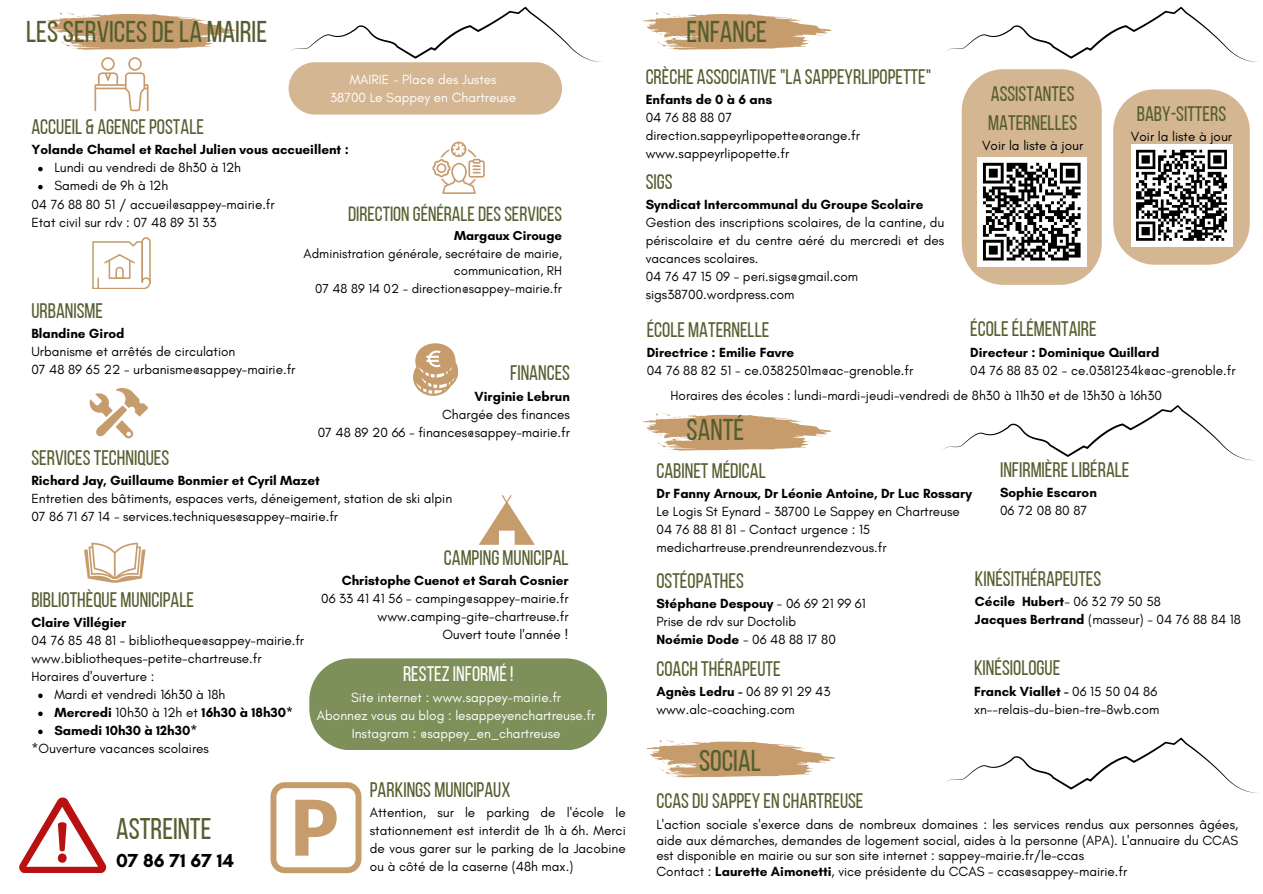
<style>
.page{position:relative;width:1263px;height:894px;background:#fff}
.page>*{position:absolute;margin:0;border:0;box-sizing:border-box;transform-origin:0 0}
.t1{font:30px "Bebas Neue";color:#555e30}
.t2{font:29.85px "Bebas Neue";color:#555e30}
.t3{font:21px/29.2px "Bebas Neue";color:#555e30}
.t4{font:21px "Bebas Neue";color:#fff}
.t5{font:20.55px "Bebas Neue";color:#555e30}
.t6{font:700 19.2px "Glacial Indifference";color:#000}
.t7{font:13.5px/18px "Glacial Indifference";color:#000;text-align:justify}
.t8{font:700 13.5px "Glacial Indifference";color:#000}
.t9{font:13.5px "Glacial Indifference";color:#fff}
.t10{font:13.2px "Glacial Indifference";color:#000}
.t11{font:700 13.2px "Glacial Indifference";color:#000}
.s1{font-weight:400}
.s2{font-weight:700}
</style>
<div class="page">
<svg style="left:290px;top:7px;width:312px;height:55px"></svg>
<svg style="left:947px;top:7px;width:311px;height:55px"></svg>
<svg style="left:38px;top:167px;width:5px;height:4px"></svg>
<svg style="left:38px;top:185px;width:5px;height:4px"></svg>
<svg style="left:94px;top:57px;width:54px;height:54px"></svg>
<div style="left:289px;top:62px;width:273px;height:53px;background:#d4b693;border-radius:26px"></div>
<svg style="left:38px;top:693px;width:5px;height:5px"></svg>
<svg style="left:38px;top:711px;width:5px;height:5px"></svg>
<svg style="left:38px;top:729px;width:5px;height:5px"></svg>
<svg style="left:84px;top:542px;width:62px;height:40px"></svg>
<div style="left:309px;top:658px;width:298px;height:92px;background:#7d905a"></div>
<svg style="left:479px;top:495px;width:56px;height:49px"></svg>
<svg style="left:432px;top:141px;width:53px;height:53px"></svg>
<svg style="left:92px;top:237px;width:59px;height:52px"></svg>
<svg style="left:89px;top:387px;width:59px;height:51px"></svg>
<svg style="left:1113px;top:89px;width:137px;height:175px"></svg>
<svg style="left:942px;top:405px;width:309px;height:55px"></svg>
<svg style="left:962px;top:69px;width:140px;height:216px"></svg>
<svg style="left:946px;top:737px;width:304px;height:55px"></svg>
<svg style="left:647px;top:740px;width:188px;height:37px"></svg>
<svg style="left:47px;top:12px;width:189px;height:37px"></svg>
<svg style="left:643px;top:12px;width:189px;height:37px"></svg>
<svg style="left:643px;top:413px;width:189px;height:37px"></svg>
<svg style="left:19px;top:797px;width:88px;height:75px"></svg>
<svg style="left:270px;top:782px;width:91px;height:91px"></svg>
<svg style="left:413px;top:343px;width:45px;height:53px"></svg>
<p class="t1" style="left:26px;top:19px;width:242px">LESSERVICESDELA MAIRIE</p>
<p class="t1" style="left:687px;top:19px;width:82px">ENFANCE</p>
<p class="t3" style="left:646px;top:64px;width:287px">CRÈCHE ASSOCIATIVE"LA SAPPEYRLIPOPETTE"</p>
<p class="t8" style="left:646px;top:91px;width:128px">Enfants de 0 à 6 ans</p>
<p class="t7" style="left:646px;top:108px;width:88px">04 76 88 88 07</p>
<p class="t7" style="left:646px;top:126px;width:216px">direction.sappeyrlipopette@orange.fr</p>
<p class="t7" style="left:646px;top:144px;width:145px">www.sappeyrlipopette.fr</p>
<p class="t9" style="left:350px;top:71px;width:148px">MAIRIE - Place des Justes</p>
<p class="t9" style="left:330px;top:89px;width:187px">38700 Le Sappey en Chartreuse</p>
<p class="t3" style="left:988px;top:81px;width:90px">ASSISTANTES<br>MATERNELLES</p>
<p class="t7" style="left:982px;top:136px;width:103px">Voir la liste à jour</p>
<p class="t3" style="left:1137px;top:101px;width:91px">BABY-SITTERS</p>
<p class="t7" style="left:1131px;top:127px;width:103px">Voir la liste à jour</p>
<p class="t3" style="left:31px;top:114px;width:174px">ACCUEIL &amp; AGENCEPOSTALE</p>
<p class="t8" style="left:31px;top:142px;width:319px">Yolande Chamel et Rachel Julien vous accueillent :</p>
<p class="t7" style="left:54px;top:159px;width:188px">Lundi au vendredi de 8h30 à 12h</p>
<p class="t7" style="left:54px;top:177px;width:116px">Samedi de 9h à 12h</p>
<p class="t7" style="left:31px;top:195px;width:245px">04 76 88 80 51 / accueil@sappey-mairie.fr</p>
<p class="t7" style="left:31px;top:213px;width:186px">Etat civil sur rdv : 07 48 89 31 33</p>
<p class="t3" style="left:646px;top:169px;width:28px">SIGS</p>
<p class="t8" style="left:646px;top:196px;width:279px">Syndicat Intercommunal du Groupe Scolaire</p>
<p class="t7" style="left:646px;top:213px;width:300px">Gestion des inscriptions scolaires, de la cantine, du périscolaire et du centre aéré du mercredi et des vacances scolaires.</p>
<p class="t7" style="left:646px;top:267px;width:214px">04 76 47 15 09 - peri.sigs@gmail.com</p>
<p class="t7" style="left:646px;top:285px;width:150px">sigs38700.wordpress.com</p>
<p class="t5" style="left:348px;top:205px;width:215px">DIRECTION GÉNÉRALEDESSERVICES</p>
<p class="t11" style="left:454px;top:227px;width:109px">Margaux Cirouge</p>
<p class="t10" style="left:304px;top:245px;width:260px">Administration générale, secrétaire de mairie,</p>
<p class="t10" style="left:454px;top:263px;width:110px">communication, RH</p>
<p class="t10" style="left:315px;top:280px;width:248px">07 48 89 14 02 - direction@sappey-mairie.fr</p>
<p class="t3" style="left:31px;top:298px;width:73px">URBANISME</p>
<p class="t8" style="left:31px;top:325px;width:95px">Blandine Girod</p>
<p class="t7" style="left:31px;top:342px;width:206px">Urbanisme et arrêtés de circulation</p>
<p class="t7" style="left:31px;top:360px;width:266px">07 48 89 65 22 - urbanisme@sappey-mairie.fr</p>
<p class="t3" style="left:510px;top:360px;width:61px">FINANCES</p>
<p class="t8" style="left:474px;top:387px;width:97px">Virginie Lebrun</p>
<p class="t7" style="left:442px;top:404px;width:129px">Chargée des finances</p>
<p class="t7" style="left:318px;top:422px;width:254px">07 48 89 20 66 - finances@sappey-mairie.fr</p>
<p class="t3" style="left:31px;top:445px;width:139px">SERVICESTECHNIQUES</p>
<p class="t8" style="left:31px;top:472px;width:290px">Richard Jay, Guillaume Bonmier et Cyril Mazet</p>
<p class="t7" style="left:31px;top:489px;width:422px">Entretien des bâtiments, espaces verts, déneigement, station de ski alpin</p>
<p class="t7" style="left:31px;top:507px;width:308px">07 86 71 67 14 - services.techniques@sappey-mairie.fr</p>
<p class="t3" style="left:970px;top:316px;width:128px">ÉCOLEÉLÉMENTAIRE</p>
<p class="t8" style="left:970px;top:343px;width:191px">Directeur : Dominique Quillard</p>
<p class="t7" style="left:970px;top:361px;width:267px">04 76 88 83 02 - ce.0381234k@ac-grenoble.fr</p>
<p class="t7" style="left:670px;top:386px;width:493px">Horaires des écoles : lundi-mardi-jeudi-vendredi de 8h30 à 11h30 et de 13h30 à 16h30</p>
<p class="t1" style="left:687px;top:417px;width:59px">SANTÉ</p>
<p class="t3" style="left:647px;top:317px;width:124px">ÉCOLE MATERNELLE</p>
<p class="t8" style="left:647px;top:344px;width:149px">Directrice : Emilie Favre</p>
<p class="t7" style="left:647px;top:361px;width:268px">04 76 88 82 51 - ce.0382501m@ac-grenoble.fr</p>
<p class="t3" style="left:1000px;top:457px;width:131px">INFIRMIÈRELIBÉRALE</p>
<p class="t8" style="left:1000px;top:484px;width:98px">Sophie Escaron</p>
<p class="t7" style="left:1000px;top:501px;width:89px">06 72 08 80 87</p>
<p class="t3" style="left:656px;top:457px;width:111px">CABINET MÉDICAL</p>
<p class="t8" style="left:656px;top:485px;width:317px">Dr Fanny Arnoux, Dr Léonie Antoine, Dr Luc Rossary</p>
<p class="t7" style="left:656px;top:502px;width:305px">Le Logis St Eynard - 38700 Le Sappey en Chartreuse</p>
<p class="t7" style="left:656px;top:520px;width:215px">04 76 88 81 81 - Contact urgence : 15</p>
<p class="t7" style="left:656px;top:538px;width:232px">medichartreuse.prendreunrendezvous.fr</p>
<p class="t3" style="left:444px;top:544px;width:126px">CAMPING MUNICIPAL</p>
<p class="t8" style="left:342px;top:572px;width:228px">Christophe Cuenot et Sarah Cosnier</p>
<p class="t7" style="left:321px;top:589px;width:249px">06 33 41 41 56 - camping@sappey-mairie.fr</p>
<p class="t7" style="left:378px;top:607px;width:192px">www.camping-gite-chartreuse.fr</p>
<p class="t7" style="left:442px;top:625px;width:128px">Ouvert toute l'année !</p>
<p class="t3" style="left:975px;top:565px;width:128px">KINÉSITHÉRAPEUTES</p>
<p class="t8" style="left:975px;top:592px;width:188px">Cécile Hubert<span class="s1">- 06 32 79 50 58</span></p>
<p class="t7" style="left:975px;top:609px;width:267px"><span class="s2">Jacques Bertrand</span> (masseur) - 04 76 88 84 18</p>
<p class="t3" style="left:656px;top:568px;width:89px">OSTÉOPATHES</p>
<p class="t8" style="left:656px;top:595px;width:211px">Stéphane Despouy <span class="s1">- 06 69 21 99 61</span></p>
<p class="t7" style="left:656px;top:612px;width:141px">Prise de rdv sur Doctolib</p>
<p class="t7" style="left:656px;top:630px;width:181px"><span class="s2">Noémie Dode</span> - 06 48 88 17 80</p>
<p class="t3" style="left:31px;top:587px;width:164px">BIBLIOTHÈQUE MUNICIPALE</p>
<p class="t8" style="left:31px;top:614px;width:97px">Claire Villégier</p>
<p class="t7" style="left:31px;top:631px;width:274px">04 76 85 48 81 - bibliotheque@sappey-mairie.fr</p>
<p class="t7" style="left:31px;top:649px;width:232px">www.bibliotheques-petite-chartreuse.fr</p>
<p class="t7" style="left:31px;top:667px;width:124px">Horaires d'ouverture :</p>
<p class="t7" style="left:54px;top:685px;width:173px">Mardi et vendredi 16h30 à 18h</p>
<p class="t8" style="left:54px;top:704px;width:240px">Mercredi <span class="s1">10h30 à 12h et</span> 16h30 à 18h30*</p>
<p class="t8" style="left:54px;top:722px;width:144px">Samedi 10h30 à 12h30*</p>
<p class="t7" style="left:31px;top:739px;width:179px">*Ouverture vacances scolaires</p>
<p class="t3" style="left:974px;top:655px;width:88px">KINÉSIOLOGUE</p>
<p class="t8" style="left:974px;top:682px;width:185px">Franck Viallet - <span class="s1">06 15 50 04 86</span></p>
<p class="t7" style="left:974px;top:699px;width:187px">xn--relais-du-bien-tre-8wb.com</p>
<p class="t3" style="left:656px;top:655px;width:126px">COACH THÉRAPEUTE</p>
<p class="t8" style="left:656px;top:682px;width:175px">Agnès Ledru - <span class="s1">06 89 91 29 43</span></p>
<p class="t7" style="left:656px;top:700px;width:140px">www.alc-coaching.com</p>
<p class="t4" style="left:403px;top:665px;width:112px">RESTEZINFORMÉ!</p>
<p class="t9" style="left:351px;top:688px;width:212px">Site internet : www.sappey-mairie.fr</p>
<p class="t9" style="left:317px;top:706px;width:280px">Abonnez vous au blog : lesappeyenchartreuse.fr</p>
<p class="t9" style="left:352px;top:724px;width:210px">Instagram : @sappey_en_chartreuse</p>
<p class="t1" style="left:699px;top:748px;width:63px">SOCIAL</p>
<p class="t3" style="left:656px;top:788px;width:209px">CCASDUSAPPEY EN CHARTREUSE</p>
<p class="t7" style="left:656px;top:815px;width:583px;line-height:15.8px">L'action sociale s'exerce dans de nombreux domaines : les services rendus aux personnes âgées, aide aux démarches, demandes de logement social, aides à la personne (APA). L'annuaire du CCAS est disponible en mairie ou sur son site internet : sappey-mairie.fr/le-ccas</p>
<p class="t7" style="left:656px;top:862px;width:472px">Contact : <span class="s2">Laurette Aimonetti</span>, vice présidente du CCAS - ccas@sappey-mairie.fr</p>
<p class="t3" style="left:370px;top:777px;width:142px">PARKINGS MUNICIPAUX</p>
<p class="t7" style="left:370px;top:803px;width:257px">Attention, sur le parking de l'école le stationnement est interdit de 1h à 6h. Merci de vous garer sur le parking de la Jacobine ou à côté de la caserne (48h max.)</p>
<p class="t2" style="left:116px;top:815px;width:97px">ASTREINTE</p>
<p class="t6" style="left:116px;top:848px;width:119px">07 86 71 67 14</p>
</div>
